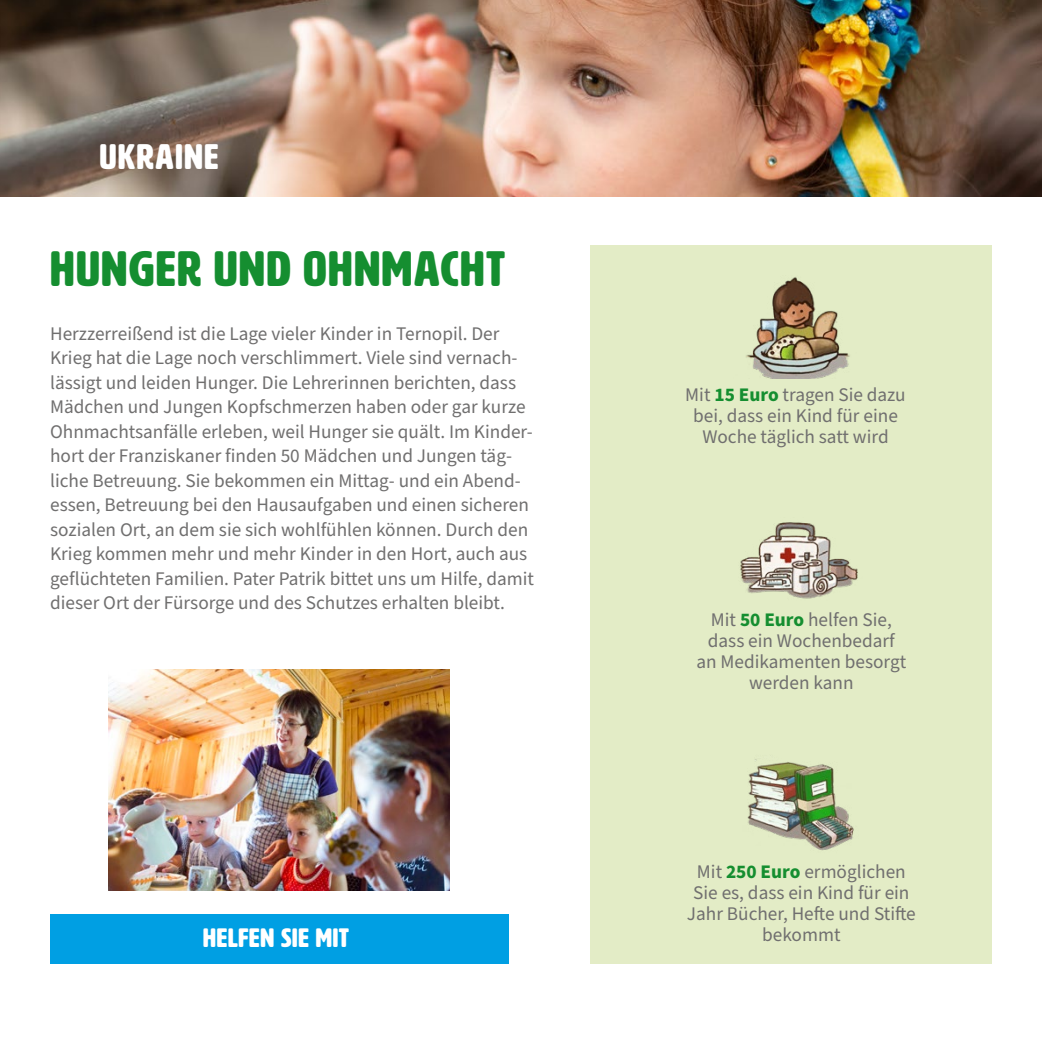
<style>
.page{position:relative;width:1042px;height:1042px;background:#fff}
.page>*{position:absolute;margin:0;border:0;box-sizing:border-box;transform-origin:0 0}
.t1{font:49px "HWT Artz";letter-spacing:.04em;color:#158e30}
.t2{font:35px "HWT Artz";letter-spacing:.05em;color:#fff}
.t3{font:26.25px "HWT Artz";letter-spacing:.03em;color:#fff}
.t4{font:19.25px/24.5px "Source Sans Pro";color:#706f6f;text-align:center}
.s1{font-weight:700;color:#158e30}
</style>
<div class="page">
<img style="left:0;top:0;width:1042px;height:196px">
<div style="left:590px;top:245px;width:402px;height:719px;background:#e3ecc6"></div>
<img style="left:746px;top:277px;width:104px;height:101px">
<img style="left:747px;top:759px;width:107px;height:92px">
<img style="left:740px;top:522px;width:118px;height:77px">
<img style="left:109px;top:670px;width:340px;height:220px">
<div style="left:50px;top:915px;width:458px;height:49px;background:#009fe3"></div>
<h2 class="t2" style="left:100px;top:138px;width:120px">UKRAINE</h2>
<h1 class="t1" style="left:51px;top:243px;width:456px">HUNGER UND OHNMACHT</h1>
<p class="t4" style="left:50px;top:322px;width:485px;text-align:left">Herzzerreißend ist die Lage vieler Kinder in Ternopil. Der Krieg hat die Lage noch verschlimmert. Viele sind vernach&shy;lässigt und leiden Hunger. Die Lehrerinnen berichten, dass Mädchen und Jungen Kopfschmerzen haben oder gar kurze Ohnmachtsanfälle erleben, weil Hunger sie quält. Im Kinder&shy;hort der Franziskaner finden 50 Mädchen und Jungen täg&shy;liche Betreuung. Sie bekommen ein Mittag- und ein Abend&shy;essen, Betreuung bei den Hausaufgaben und einen sicheren sozialen Ort, an dem sie sich wohlfühlen können. Durch den Krieg kommen mehr und mehr Kinder in den Hort, auch aus geflüchteten Familien. Pater Patrik bittet uns um Hilfe, damit dieser Ort der Fürsorge und des Schutzes erhalten bleibt.</p>
<h3 class="t3" style="left:203px;top:923px;width:147px">HELFEN SIE MIT</h3>
<p class="t4" style="left:685px;top:385px;width:222px;line-height:21px">Mit <span class="s1">15 Euro</span> tragen Sie dazu bei, dass ein Kind für eine<br>Woche täglich satt wird</p>
<p class="t4" style="left:696px;top:610px;width:211px;line-height:21px">Mit <span class="s1">50 Euro</span> helfen Sie, dass ein Wochenbedarf an Medikamenten besorgt werden kann</p>
<p class="t4" style="left:687px;top:862px;width:230px;line-height:21px">Mit <span class="s1">250 Euro</span> ermöglichen<br>Sie es, dass ein Kind für ein<br>Jahr Bücher, Hefte und Stifte bekommt</p>
</div>
